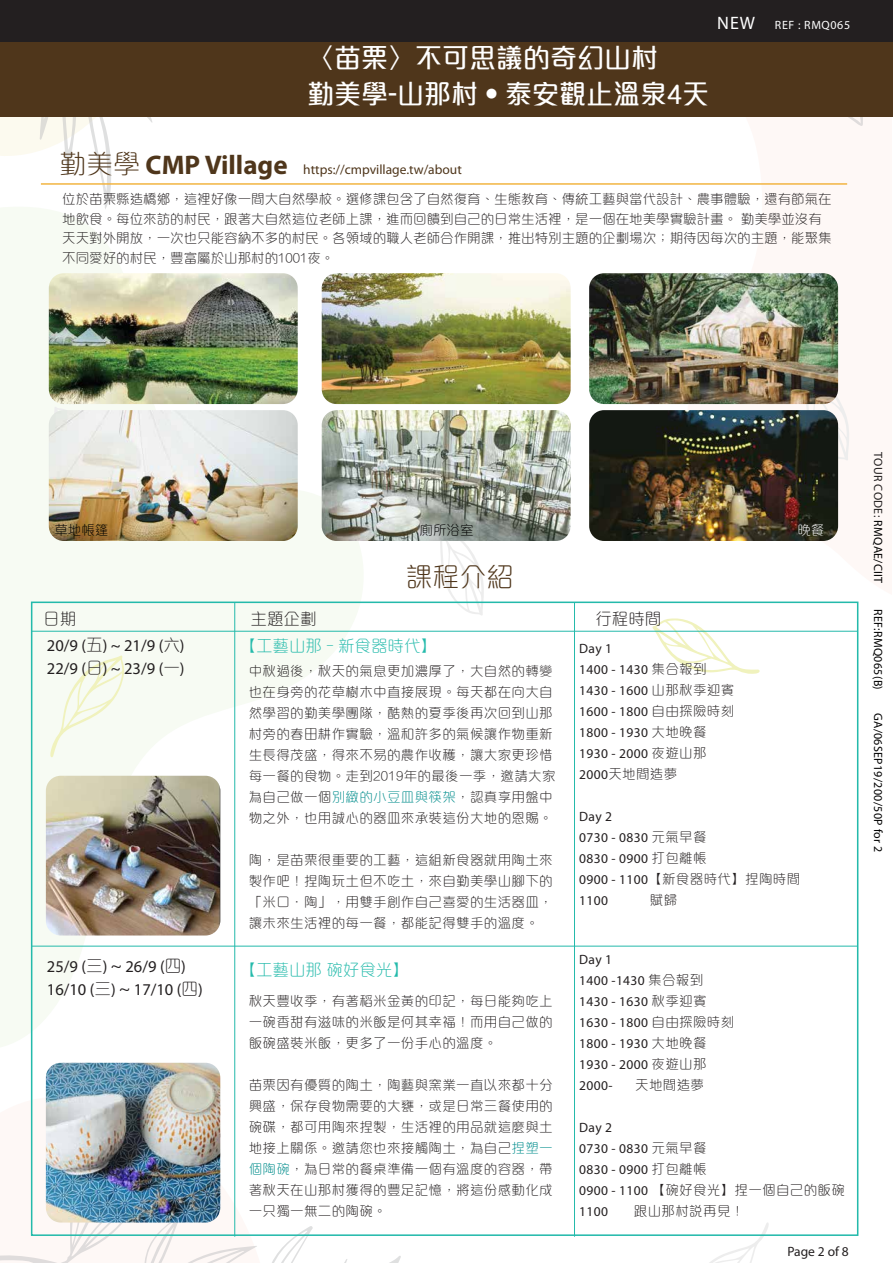
<style>
.page{position:relative;width:893px;height:1263px;background:#fff}
.page>*{position:absolute;margin:0;border:0;box-sizing:border-box;transform-origin:0 0}
.t1{font:500 27px/36px "M Elle HK";color:#fff}
.t2{font:300 27px "M Elle HK";color:#4f361b}
.t3{font:16.5px/22.5px "Myriad Pro";color:#231f20}
.t4{font:300 16.5px "M Elle HK";color:#24baab}
.t5{font:300 16.5px "M Elle HK";color:#231f20}
.t6{font:300 13.5px/21px "M Elle HK";letter-spacing:.025em;color:#231f20;text-align:justify}
.t7{font:13.5px/21px "Myriad Pro";letter-spacing:.025em;color:#231f20}
.t8{font:300 13.5px/19.5px "M Elle HK";color:#231f20}
.t9{font:13.5px "Myriad Pro";color:#4f361b}
.t10{font:300 13.5px "M Elle HK";color:#000}
.t11{font:300 13.5px "M Elle HK";color:#fff}
.t12{font:12px "Myriad Pro";letter-spacing:.025em;color:#000}
.t13{font:12px "Myriad Pro";letter-spacing:.05em;color:#fff}
.s1{font-size:18px}
.s2{font-family:"M Elle HK";font-weight:300;font-size:27px}
.s3{font-weight:700;font-size:27px}
.s4{font-family:"M Elle HK";font-weight:300}
.s5{font-family:"Myriad Pro";font-weight:400}
.s6{color:#018d8c}
.s7{font-family:"Koz Go Pr 6 N"}
.s8{color:#221f1f}
</style>
<div class="page">
<svg style="left:30px;top:1083px;width:206px;height:84px"></svg>
<svg style="left:0;top:210px;width:372px;height:848px"></svg>
<svg style="left:440px;top:541px;width:44px;height:74px"></svg>
<svg style="left:709px;top:1223px;width:60px;height:40px"></svg>
<svg style="left:652px;top:618px;width:108px;height:56px"></svg>
<svg style="left:598px;top:116px;width:293px;height:10px"></svg>
<svg style="left:0;top:1167px;width:401px;height:96px"></svg>
<svg style="left:0;top:116px;width:185px;height:94px"></svg>
<svg style="left:787px;top:350px;width:63px;height:111px"></svg>
<svg style="left:52px;top:406px;width:53px;height:4px"></svg>
<svg style="left:50px;top:655px;width:75px;height:102px"></svg>
<div style="left:0;top:0;width:893px;height:43px;background:#231f20"></div>
<div style="left:0;top:42px;width:893px;height:74px;background:#4f361b"></div>
<hr style="left:41px;top:183px;width:806px;height:2px;background:#f2b441">
<img style="left:49px;top:273px;width:249px;height:131px">
<img style="left:322px;top:273px;width:249px;height:131px">
<img style="left:589px;top:273px;width:249px;height:131px">
<img style="left:49px;top:410px;width:249px;height:131px">
<img style="left:322px;top:410px;width:249px;height:131px">
<img style="left:589px;top:410px;width:249px;height:131px">
<hr style="left:32px;top:631px;width:826px;height:1px;background:#24baab">
<hr style="left:32px;top:946px;width:826px;height:1px;background:#24baab">
<hr style="left:234px;top:602px;width:1px;height:635px;background:#24baab">
<hr style="left:574px;top:602px;width:1px;height:635px;background:#24baab">
<img style="left:46px;top:776px;width:174px;height:159px">
<img style="left:46px;top:1063px;width:174px;height:159px">
<h1 class="t1" style="left:307px;top:39px;width:404px">〈苗栗〉不可思議的奇幻山村<br>勤美學-山那村‧泰安觀止溫泉4天</h1>
<p class="t13" style="left:717px;top:18px;width:134px"><span class="s1">NEW</span> REF : RMQ065</p>
<p class="t9" style="left:59px;top:161px;width:404px"><span class="s2">勤美學</span> <span class="s3">CMP Village</span> https://cmpvillage.tw/about</p>
<p class="t8" style="left:62px;top:188px;width:771px">位於苗栗縣造橋鄉，這裡好像一間大自然學校。選修課包含了自然復育、生態教育、傳統工藝與當代設計、農事體驗，還有節氣在地飲食。每位來訪的村民，跟著大自然這位老師上課，進而回饋到自己的日常生活裡，是一個在地美學實驗計畫。 勤美學並沒有天天對外開放，一次也只能容納不多的村民。各領域的職人老師合作開課，推出特別主題的企劃場次；期待因每次的主題，能聚集不同愛好的村民，豐富屬於山那村的1001夜。</p>
<p class="t10" style="left:54px;top:520px;width:55px">草地帳篷</p>
<p class="t10" style="left:419px;top:520px;width:55px">廁所浴室</p>
<p class="t11" style="left:797px;top:520px;width:28px">晚餐</p>
<h1 class="t2" style="left:405px;top:557px;width:109px">課程介紹</h1>
<p class="t5" style="left:43px;top:607px;width:34px">日期</p>
<p class="t5" style="left:251px;top:607px;width:67px">主題企劃</p>
<p class="t5" style="left:595px;top:607px;width:67px">行程時間</p>
<p class="t3" style="left:47px;top:634px;width:139px">20/9 (<span class="s4">五</span>) ~ 21/9 (<span class="s4">六</span>)<br>22/9 (<span class="s4">日</span>) ~ 23/9 (<span class="s4">一</span>)</p>
<p class="t4" style="left:240px;top:634px;width:199px">【工藝山那 - 新食器時代】</p>
<p class="t7" style="left:579px;top:637px;width:156px">Day 1<br>1400 - 1430 <span class="s4">集合報到<br></span>1430 - 1600 <span class="s4">山那秋季迎賓<br></span>1600 - 1800 <span class="s4">自由探險時刻<br></span>1800 - 1930 <span class="s4">大地晚餐<br></span>1930 - 2000 <span class="s4">夜遊山那</span></p>
<p class="t6" style="left:579px;top:762px;width:99px"><span class="s5">2000</span>天地間造夢</p>
<p class="t7" style="left:579px;top:805px;width:129px">Day 2<br>0730 - 0830 <span class="s4">元氣早餐<br></span>0830 - 0900 <span class="s4">打包離帳</span></p>
<p class="t6" style="left:579px;top:867px;width:222px"><span class="s5">0900 - 1100</span>【新食器時代】捏陶時間</p>
<p class="t7" style="left:579px;top:889px;width:30px">1100</p>
<p class="t6" style="left:650px;top:888px;width:29px">賦歸</p>
<p class="t6" style="left:249px;top:659px;width:308px;text-align:left">中秋過後，秋天的氣息更加濃厚了，大自然的轉變也在身旁的花草樹木中直接展現。每天都在向大自然學習的勤美學團隊，酷熱的夏季後再次回到山那村旁的春田耕作實驗，溫和許多的氣候讓作物重新生長得茂盛，得來不易的農作收穫，讓大家更珍惜每一餐的食物。走到2019年的最後一季，邀請大家為自己做一個<span class="s6">別緻的小豆皿與筷架</span>，認真享用盤中物之外，也用誠心的器皿來承裝這份大地的恩賜。</p>
<p class="t6" style="left:249px;top:848px;width:306px">陶，是苗栗很重要的工藝，這組新食器就用陶土來製作吧！捏陶玩土但不吃土，來自勤美學山腳下的「米口．陶」，用雙手創作自己喜愛的生活器皿，讓未來生活裡的每一餐，都能記得雙手的溫度。</p>
<p class="t3" style="left:47px;top:955px;width:157px">25/9 (<span class="s4">三</span>) <span class="s7">~</span> 26/9 (<span class="s4">四</span>)<br>16/10 (<span class="s4">三</span>) <span class="s7">~</span> 17/10 (<span class="s4">四</span>)</p>
<p class="t4" style="left:240px;top:958px;width:171px">【工藝山那 碗好食光】</p>
<p class="t6" style="left:249px;top:989px;width:306px">秋天豐收季，有著稻米金黃的印記，每日能夠吃上一碗香甜有滋味的米飯是何其幸福！而用自己做的飯碗盛裝米飯，更多了一份手心的溫度。</p>
<p class="t6" style="left:249px;top:1073px;width:306px">苗栗因有優質的陶土，陶藝與窯業一直以來都十分興盛，保存食物需要的大甕，或是日常三餐使用的碗碟，都可用陶來捏製，生活裡的用品就這麼與土地接上關係。邀請您也來接觸陶土，為自己<span class="s6">捏塑一個陶碗</span>，為日常的餐桌準備一個有溫度的容器，帶著秋天在山那村獲得的豐足記憶，將這份感動化成一只獨一無二的陶碗。</p>
<p class="t7" style="left:579px;top:948px;width:156px">Day 1<br>1400 -1430 <span class="s4">集合報到<br></span>1430 - 1630 <span class="s4">秋季迎賓<br></span>1630 - 1800 <span class="s4">自由探險時刻<br></span>1800 - 1930 <span class="s4">大地晚餐<br></span>1930 - 2000 <span class="s4">夜遊山那<br></span>2000-</p>
<p class="t6" style="left:635px;top:1073px;width:70px">天地間造夢</p>
<p class="t7" style="left:579px;top:1116px;width:129px">Day 2<br>0730 - 0830 <span class="s4">元氣早餐<br></span>0830 - 0900 <span class="s4">打包離帳</span></p>
<p class="t6" style="left:579px;top:1178px;width:267px"><span class="s5">0900 - 1100</span> 【碗好食光】捏一個自己的飯碗</p>
<p class="t7" style="left:579px;top:1200px;width:30px">1100</p>
<p class="t6" style="left:634px;top:1199px;width:112px">跟山那村說再見！</p>
<p class="t7" style="left:787px;top:1240px;width:63px">Page 2 of 8</p>
<p class="t12" style="left:886px;top:452px;width:133px;rotate:90deg"><span class="s8">TOUR CODE:</span> RMQAE/CIIT</p>
<p class="t12" style="left:886px;top:609px;width:82px;rotate:90deg">REF:RMQ065(B)</p>
<p class="t12" style="left:886px;top:713px;width:141px;rotate:90deg">GA/06SEP19/200/50P for 2</p>
</div>
